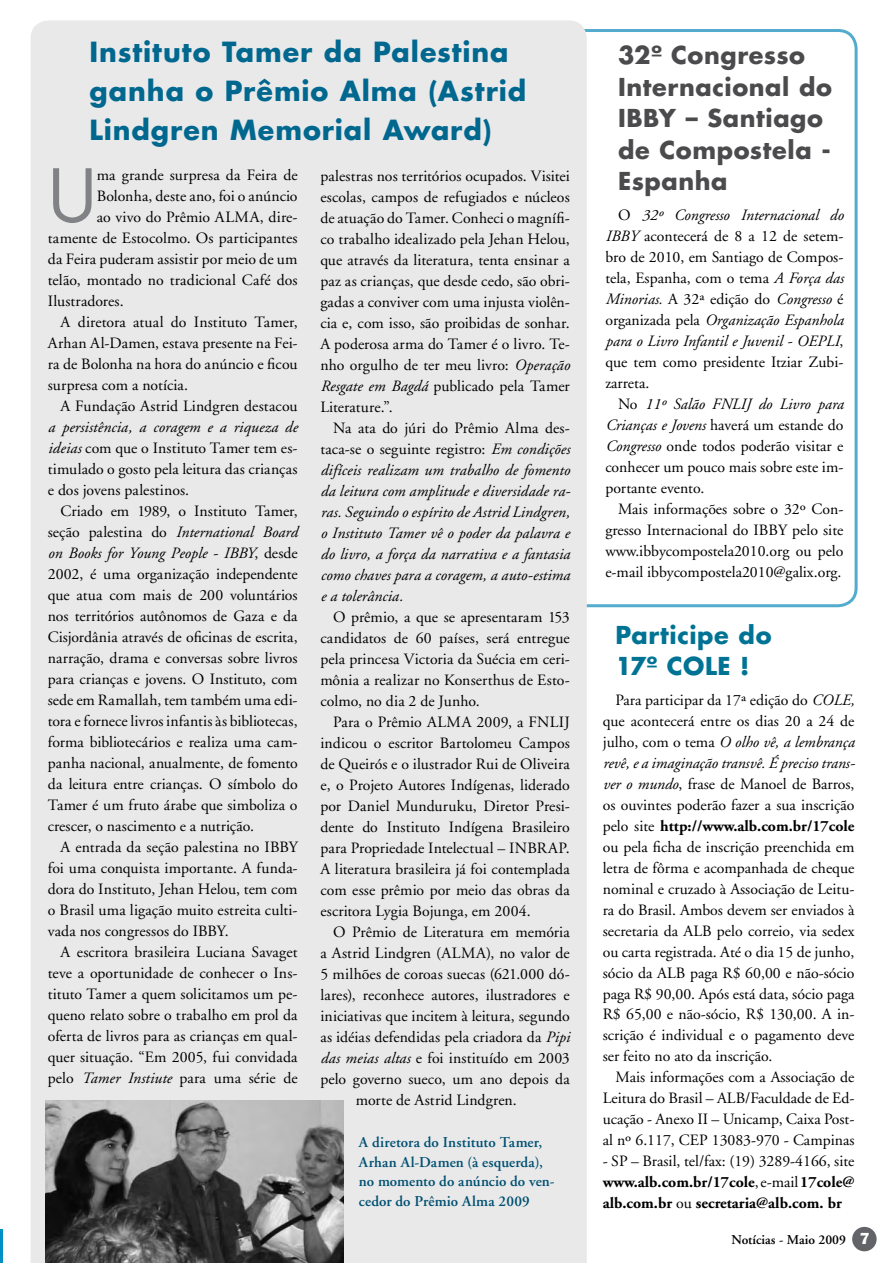
<style>
.page{position:relative;width:893px;height:1263px;background:#fff}
.page>*{position:absolute;margin:0;border:0;box-sizing:border-box;transform-origin:0 0}
.t1{font:71.4px "Futura";color:#808285}
.t2{font:700 27px/39px "Futura";letter-spacing:.035em;color:#00678f}
.t3{font:700 24px/31.5px "Futura";letter-spacing:.025em;color:#4b4b4d}
.t4{font:700 24px/31.5px "Futura";letter-spacing:.025em;color:#007394}
.t5{font:15.75px/21px "Adobe Garamond";color:#000;text-align:justify}
.t6{font:italic 15.75px/21px "Adobe Garamond";letter-spacing:.005em;color:#000;text-align:justify}
.t7{font:700 15.75px/21px "Adobe Garamond";color:#000;text-align:justify}
.t8{font:600 15px/19.5px "Adobe Garamond";letter-spacing:.005em;color:#005071}
.t9{font:600 13.5px "Adobe Garamond";color:#000}
.s1{font-style:italic}
.s2{font-style:normal}
.s3{font-weight:700}
.s4{font-weight:400}
.s5{font-family:"Britannic";font-weight:700;font-size:16.5px;color:#fff}
</style>
<div class="page">
<div style="left:31px;top:20px;width:556px;height:1243px;background:#e9e9ea"></div>
<hr style="left:0;top:1230px;width:2px;height:33px;background:#0090c6">
<div style="left:852px;top:1227px;width:25px;height:24px;background:#636467;border-radius:50%"></div>
<img style="left:46px;top:1100px;width:297px;height:163px">
<h2 class="t2" style="left:90px;top:32px;width:438px">Instituto Tamer da Palestina ganha o Prêmio Alma (Astrid<br>Lindgren Memorial Award)</h2>
<h1 class="t1" style="left:48px;top:147px;width:50px">U</h1>
<p class="t5" style="left:97px;top:165px;width:202px">ma grande surpresa da Feira de</p>
<p class="t5" style="left:97px;top:186px;width:202px">Bolonha, deste ano, foi o anúncio</p>
<p class="t5" style="left:97px;top:207px;width:202px">ao vivo do Prêmio ALMA, dire-</p>
<p class="t5" style="left:48px;top:228px;width:251px">tamente de Estocolmo. Os participantes</p>
<p class="t5" style="left:48px;top:249px;width:251px">da Feira puderam assistir por meio de um</p>
<p class="t5" style="left:48px;top:270px;width:251px">telão, montado no tradicional Café dos</p>
<p class="t5" style="left:48px;top:291px;width:77px">Ilustradores.</p>
<p class="t5" style="left:61px;top:312px;width:239px">A diretora atual do Instituto Tamer,</p>
<p class="t5" style="left:48px;top:333px;width:251px">Arhan Al-Damen, estava presente na Fei-</p>
<p class="t5" style="left:48px;top:354px;width:251px">ra de Bolonha na hora do anúncio e ficou</p>
<p class="t5" style="left:48px;top:375px;width:142px">surpresa com a notícia.</p>
<p class="t5" style="left:61px;top:396px;width:239px">A Fundação Astrid Lindgren destacou</p>
<p class="t5" style="left:48px;top:417px;width:251px"><span class="s1">a persistência, a coragem e a riqueza de ideias</span> com que o Instituto Tamer tem es&shy;timulado o gosto pela leitura das crianças e dos jovens palestinos.</p>
<p class="t5" style="left:48px;top:501px;width:251px;text-indent:13px">Criado em 1989, o Instituto Tamer, seção palestina do <span class="s1">International Board on Books for Young People - IBBY</span>, desde 2002, é uma organização independente que atua com mais de 200 voluntários nos territórios autônomos de Gaza e da Cisjordânia através de oficinas de escrita, narração, drama e conversas sobre livros para crianças e jovens. O Instituto, com sede em Ramallah, tem também uma edi&shy;tora e fornece livros infantis às bibliotecas, forma bibliotecários e realiza uma cam&shy;panha nacional, anualmente, de fomento da leitura entre crianças. O símbolo do Tamer é um fruto árabe que simboliza o crescer, o nascimento e a nutrição.</p>
<p class="t5" style="left:48px;top:837px;width:251px;text-indent:13px">A entrada da seção palestina no IBBY foi uma conquista importante. A funda&shy;dora do Instituto, Jehan Helou, tem com o Brasil uma ligação muito estreita culti&shy;vada nos congressos do IBBY.</p>
<p class="t5" style="left:48px;top:942px;width:251px;text-indent:13px">A escritora brasileira Luciana Savaget teve a oportunidade de conhecer o Ins&shy;tituto Tamer a quem solicitamos um pe&shy;queno relato sobre o trabalho em prol da oferta de livros para as crianças em qual&shy;quer situação. “Em 2005, fui convidada pelo <span class="s1">Tamer Instiute</span> para uma série de</p>
<p class="t5" style="left:320px;top:166px;width:251px">palestras nos territórios ocupados. Visitei escolas, campos de refugiados e núcleos de atuação do Tamer. Conheci o magnífi&shy;co trabalho idealizado pela Jehan Helou, que através da literatura, tenta ensinar a paz as crianças, que desde cedo, são obri&shy;gadas a conviver com uma injusta violên&shy;cia e, com isso, são proibidas de sonhar.<br>A poderosa arma do Tamer é o livro. Te&shy;nho orgulho de ter meu livro: <span class="s1">Operação Resgate em Bagdá</span> publicado pela Tamer Literature.”.</p>
<p class="t6" style="left:320px;top:418px;width:252px;text-indent:13px"><span class="s2">Na ata do júri do Prêmio Alma des&shy;taca-se o seguinte registro:</span> Em condições difíceis realizam um trabalho de fomento da leitura com amplitude e diversidade ra&shy;ras. Seguindo o espírito de Astrid Lindgren, o Instituto Tamer vê o poder da palavra e do livro, a força da narrativa e a fantasia como chaves para a coragem, a auto-estima e a tolerância.</p>
<p class="t5" style="left:320px;top:607px;width:251px;text-indent:13px">O prêmio, a que se apresentaram 153 candidatos de 60 países, será entregue pela princesa Victoria da Suécia em ceri&shy;mônia a realizar no Konserthus de Esto&shy;colmo, no dia 2 de Junho.</p>
<p class="t5" style="left:320px;top:712px;width:251px;text-indent:13px">Para o Prêmio ALMA 2009, a FNLIJ indicou o escritor Bartolomeu Campos de Queirós e o ilustrador Rui de Oliveira e, o Projeto Autores Indígenas, liderado por Daniel Munduruku, Diretor Presi&shy;dente do Instituto Indígena Brasileiro para Propriedade Intelectual – INBRAP.<br>A literatura brasileira já foi contemplada com esse prêmio por meio das obras da escritora Lygia Bojunga, em 2004.</p>
<p class="t5" style="left:333px;top:922px;width:238px">O Prêmio de Literatura em memória</p>
<p class="t5" style="left:320px;top:943px;width:251px">a Astrid Lindgren (ALMA), no valor de</p>
<p class="t5" style="left:320px;top:964px;width:251px">5 milhões de coroas suecas (621.000 dó-</p>
<p class="t5" style="left:320px;top:985px;width:251px">lares), reconhece autores, ilustradores e</p>
<p class="t5" style="left:320px;top:1006px;width:251px">iniciativas que incitem à leitura, segundo</p>
<p class="t5" style="left:320px;top:1027px;width:251px">as idéias defendidas pela criadora da <span class="s1">Pipi</span></p>
<p class="t5" style="left:320px;top:1048px;width:251px"><span class="s1">das meias altas</span> e foi instituído em 2003</p>
<p class="t5" style="left:320px;top:1069px;width:251px">pelo governo sueco, um ano depois da</p>
<p class="t5" style="left:356px;top:1090px;width:162px">morte de Astrid Lindgren.</p>
<p class="t8" style="left:359px;top:1133px;width:197px">A diretora do Instituto Tamer,<br>Arhan Al-Damen (à esquerda), no momento do anúncio do ven&shy;cedor do Prêmio Alma 2009</p>
<h3 class="t3" style="left:618px;top:39px;width:215px">32º Congresso<br>Internacional do<br>IBBY – Santiago de Compostela -<br>Espanha</h3>
<p class="t5" style="left:605px;top:204px;width:240px;text-indent:13px">O <span class="s1">32º Congresso Internacional do IBBY</span> acontecerá de 8 a 12 de setem&shy;bro de 2010, em Santiago de Compos&shy;tela, Espanha, com o tema <span class="s1">A Força das Minorias.</span> A 32ª edição do <span class="s1">Congresso</span> é organizada pela <span class="s1">Organização Espanhola para o Livro Infantil e Juvenil - OEPLI</span>, que tem como presidente Itziar Zubi&shy;zarreta.</p>
<p class="t5" style="left:605px;top:393px;width:240px;text-indent:13px">No <span class="s1">11º Salão FNLIJ do Livro para Crianças e Jovens</span> haverá um estande do <span class="s1">Congresso</span> onde todos poderão visitar e conhecer um pouco mais sobre este im&shy;portante evento.</p>
<p class="t5" style="left:605px;top:498px;width:240px;text-indent:13px">Mais informações sobre o 32º Con&shy;gresso Internacional do IBBY pelo site www.ibbycompostela2010.org ou pelo e-mail ibbycompostela2010@galix.org.</p>
<h3 class="t4" style="left:615px;top:618px;width:158px">Participe do<br>17º COLE !</h3>
<p class="t5" style="left:603px;top:689px;width:254px;text-indent:13px">Para participar da 17ª edição do <span class="s1">COLE, </span>que acontecerá entre os dias 20 a 24 de julho, com o tema <span class="s1">O olho vê, a lembrança revê, e a imaginação transvê. É preciso trans&shy;ver o mundo</span>, frase de Manoel de Barros, os ouvintes poderão fazer a sua inscrição pelo site <span class="s3">http://www.alb.com.br/17cole </span>ou pela ficha de inscrição preenchida em letra de fôrma e acompanhada de cheque nominal e cruzado à Associação de Leitu&shy;ra do Brasil. Ambos devem ser enviados à secretaria da ALB pelo correio, via sedex ou carta registrada. Até o dia 15 de junho, sócio da ALB paga R$ 60,00 e não-sócio paga R$ 90,00. Após está data, sócio paga R$ 65,00 e não-sócio, R$ 130,00. A in&shy;scrição é individual e o pagamento deve ser feito no ato da inscrição.</p>
<p class="t5" style="left:603px;top:1067px;width:253px;text-indent:13px">Mais informações com a Associação de Leitura do Brasil – ALB/Faculdade de Ed&shy;ucação - Anexo II – Unicamp, Caixa Post&shy;al nº 6.117, CEP 13083-970 - Campinas</p>
<p class="t7" style="left:603px;top:1151px;width:253px"><span class="s4">- SP – Brasil, tel/fax: (19) 3289-4166, site </span>www.alb.com.br/17cole<span class="s4">, e-mail</span> 17cole@ alb.com.br <span class="s4">ou</span> secretaria@alb.com. br</p>
<p class="t9" style="left:731px;top:1232px;width:140px">Notícias - Maio 2009 <span class="s5">7</span></p>
</div>
